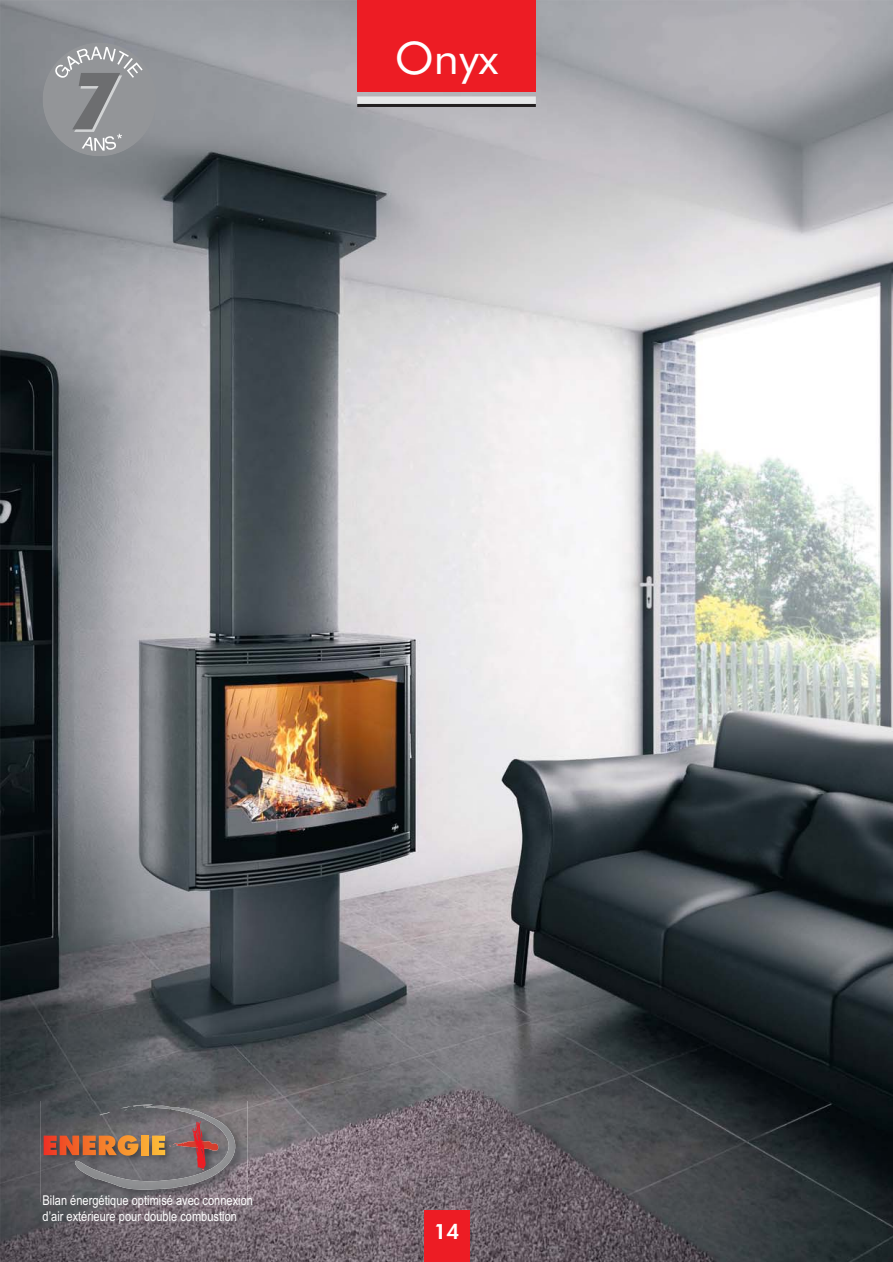
<style>
.page{position:relative;width:893px;height:1262px;background:#fff}
.page>*{position:absolute;margin:0;border:0;box-sizing:border-box;transform-origin:0 0}
.t1{font:45px "Futura BT";color:#fff}
.t2{font:800 21px "Futura BT";color:#fff}
.t3{font:13.5px/16.2px "Arial Narrow";color:#fff}
</style>
<div class="page">
<img style="left:0;top:0;width:893px;height:1261px">
<div style="left:357px;top:0;width:179px;height:91px;background:#ed1c24"></div>
<div style="left:357px;top:96px;width:179px;height:8px;background:#e6e7e8"></div>
<hr style="left:357px;top:104px;width:179px;height:3px;background:#231f20">
<div style="left:43px;top:43px;width:113px;height:113px;background:#939598;border-radius:50%"></div>
<svg style="left:54px;top:47px;width:89px;height:104px"></svg>
<div style="left:424px;top:1210px;width:45px;height:51px;background:#ed1c24"></div>
<img style="left:40px;top:1101px;width:208px;height:100px">
<svg style="left:44px;top:1135px;width:31px;height:20px"></svg>
<img style="left:119px;top:1104px;width:36px;height:1px">
<img style="left:75px;top:1105px;width:160px;height:84px">
<h1 class="t1" style="left:395px;top:40px;width:105px">Onyx</h1>
<p class="t3" style="left:43px;top:1193px;width:212px">Bilan énergétique optimisé avec connexion d’air extérieure pour double combustion</p>
<h2 class="t2" style="left:434px;top:1224px;width:27px">14</h2>
</div>
